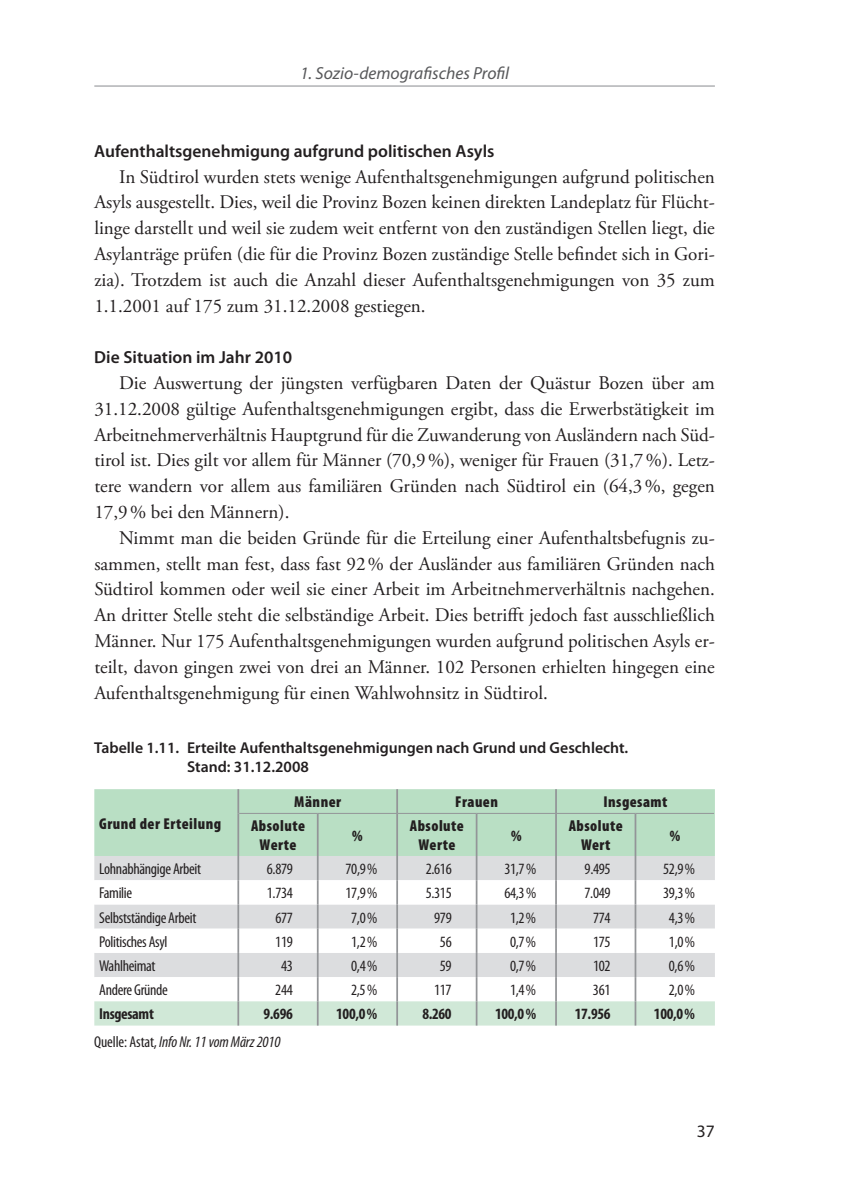
<style>
.page{position:relative;width:844px;height:1191px;background:#fff}
.page>*{position:absolute;margin:0;border:0;box-sizing:border-box;transform-origin:0 0}
.t1{font:19.25px/25.7px "Gqcmjk A Garamond Pro";color:#231f20;text-align:justify}
.t2{font:600 17.5px "Bfqvmc Myriad Pro";color:#231f20}
.t3{font:italic 17.5px "Ddqqcp Myriad Pro";color:#57585a}
.t4{font:17.5px "Cspbvt Myriad Pro";color:#231f20}
.t5{font:condensed 15.75px "Hsxxsc Myriad Pro";letter-spacing:-.02em;color:#231f20}
.t6{font:600 15.75px/18.9px "Bfqvmc Myriad Pro";color:#231f20}
.t7{font:900 condensed 15.75px/18.4px "Skwnlb Myriad Pro";letter-spacing:.03em;color:#231f20;text-align:center}
.t8{font:700 condensed 15.75px "Rvpvpf Myriad Pro";letter-spacing:-.02em;color:#231f20}
.t9{font:italic condensed 15.75px "Qyglhn Myriad Pro";letter-spacing:-.01em;color:#231f20}
.s1{font-family:"Hsxxsc Myriad Pro";font-style:normal}
</style>
<div class="page">
<hr style="left:94px;top:86px;width:620px;height:1px;background:#8a8c8f">
<div style="left:94px;top:789px;width:620px;height:67px;background:#b9dfc4"></div>
<hr style="left:237px;top:789px;width:2px;height:24px;background:#939598">
<hr style="left:396px;top:789px;width:2px;height:24px;background:#939598">
<svg style="left:555px;top:789px;width:1px;height:24px"></svg>
<hr style="left:237px;top:813px;width:2px;height:43px;background:#939598">
<hr style="left:317px;top:813px;width:1px;height:43px;background:#939598">
<hr style="left:396px;top:813px;width:2px;height:43px;background:#939598">
<hr style="left:475px;top:813px;width:2px;height:43px;background:#939598">
<hr style="left:555px;top:813px;width:1px;height:43px;background:#939598">
<hr style="left:634px;top:813px;width:2px;height:43px;background:#939598">
<svg style="left:94px;top:856px;width:620px;height:169px"></svg>
<hr style="left:634px;top:856px;width:2px;height:24px;background:#939598">
<hr style="left:634px;top:880px;width:2px;height:24px;background:#939598">
<hr style="left:634px;top:904px;width:2px;height:24px;background:#939598">
<hr style="left:634px;top:928px;width:2px;height:25px;background:#939598">
<hr style="left:634px;top:953px;width:2px;height:24px;background:#939598">
<hr style="left:634px;top:977px;width:2px;height:24px;background:#939598">
<hr style="left:634px;top:1001px;width:2px;height:24px;background:#939598">
<hr style="left:239px;top:813px;width:78px;height:1px;background:#939598">
<hr style="left:317px;top:813px;width:80px;height:1px;background:#939598">
<hr style="left:397px;top:813px;width:79px;height:1px;background:#939598">
<hr style="left:476px;top:813px;width:80px;height:1px;background:#939598">
<hr style="left:556px;top:813px;width:79px;height:1px;background:#939598">
<hr style="left:635px;top:813px;width:78px;height:1px;background:#939598">
<p class="t3" style="left:300px;top:64px;width:211px">1. Sozio-demografisches Profil</p>
<p class="t2" style="left:94px;top:141px;width:401px">Aufenthaltsgenehmigung aufgrund politischen Asyls</p>
<p class="t1" style="left:94px;top:164px;width:622px;text-indent:25px">In Südtirol wurden stets wenige Aufenthaltsgenehmigungen aufgrund politischen Asyls ausgestellt. Dies, weil die Provinz Bozen keinen direkten Landeplatz für Flücht&shy;linge darstellt und weil sie zudem weit entfernt von den zuständigen Stellen liegt, die Asylanträge prüfen (die für die Provinz Bozen zuständige Stelle befindet sich in Gori&shy;zia). Trotzdem ist auch die Anzahl dieser Aufenthaltsgenehmigungen von 35 zum 1.1.2001 auf 175 zum 31.12.2008 gestiegen.</p>
<p class="t2" style="left:94px;top:348px;width:199px">Die Situation im Jahr 2010</p>
<p class="t1" style="left:94px;top:371px;width:622px;text-indent:25px">Die Auswertung der jüngsten verfügbaren Daten der Quästur Bozen über am 31.12.2008 gültige Aufenthaltsgenehmigungen ergibt, dass die Erwerbstätigkeit im Arbeitnehmerverhältnis Hauptgrund für die Zuwanderung von Ausländern nach Süd&shy;tirol ist. Dies gilt vor allem für Männer (70,9%), weniger für Frauen (31,7%). Letz&shy;tere wandern vor allem aus familiären Gründen nach Südtirol ein (64,3%, gegen 17,9% bei den Männern).</p>
<p class="t1" style="left:94px;top:525px;width:622px;text-indent:25px">Nimmt man die beiden Gründe für die Erteilung einer Aufenthaltsbefugnis zu&shy;sammen, stellt man fest, dass fast 92% der Ausländer aus familiären Gründen nach Südtirol kommen oder weil sie einer Arbeit im Arbeitnehmerverhältnis nachgehen.<br>An dritter Stelle steht die selbständige Arbeit. Dies betrifft jedoch fast ausschließlich Männer. Nur 175 Aufenthaltsgenehmigungen wurden aufgrund politischen Asyls er&shy;teilt, davon gingen zwei von drei an Männer. 102 Personen erhielten hingegen eine Aufenthaltsgenehmigung für einen Wahlwohnsitz in Südtirol.</p>
<p class="t6" style="left:187px;top:739px;width:442px;text-indent:-93px">Tabelle 1.11. Erteilte Aufenthaltsgenehmigungen nach Grund und Geschlecht.<br>Stand: 31.12.2008</p>
<p class="t7" style="left:99px;top:814px;width:123px">Grund der Erteilung</p>
<p class="t7" style="left:294px;top:793px;width:48px">Männer</p>
<p class="t7" style="left:455px;top:793px;width:44px">Frauen</p>
<p class="t7" style="left:603px;top:793px;width:66px">Insgesamt</p>
<p class="t7" style="left:251px;top:817px;width:55px">Absolute<br>Werte</p>
<p class="t7" style="left:352px;top:826px;width:12px">%</p>
<p class="t7" style="left:410px;top:817px;width:55px">Absolute<br>Werte</p>
<p class="t7" style="left:511px;top:826px;width:12px">%</p>
<p class="t7" style="left:568px;top:817px;width:55px">Absolute<br>Wert</p>
<p class="t7" style="left:669px;top:826px;width:12px">%</p>
<p class="t5" style="left:99px;top:860px;width:103px">Lohnabhängige Arbeit</p>
<p class="t5" style="left:267px;top:860px;width:28px">6.879</p>
<p class="t5" style="left:345px;top:860px;width:33px">70,9 %</p>
<p class="t5" style="left:425px;top:860px;width:28px">2.616</p>
<p class="t5" style="left:504px;top:860px;width:33px">31,7 %</p>
<p class="t5" style="left:584px;top:860px;width:28px">9.495</p>
<p class="t5" style="left:663px;top:860px;width:33px">52,9 %</p>
<p class="t5" style="left:99px;top:884px;width:34px">Familie</p>
<p class="t5" style="left:267px;top:884px;width:28px">1.734</p>
<p class="t5" style="left:345px;top:884px;width:33px">17,9 %</p>
<p class="t5" style="left:425px;top:884px;width:28px">5.315</p>
<p class="t5" style="left:504px;top:884px;width:33px">64,3 %</p>
<p class="t5" style="left:584px;top:884px;width:28px">7.049</p>
<p class="t5" style="left:663px;top:884px;width:33px">39,3 %</p>
<p class="t5" style="left:99px;top:908px;width:99px">Selbstständige Arbeit</p>
<p class="t5" style="left:275px;top:908px;width:19px">677</p>
<p class="t5" style="left:351px;top:908px;width:28px">7,0 %</p>
<p class="t5" style="left:434px;top:908px;width:19px">979</p>
<p class="t5" style="left:510px;top:908px;width:28px">1,2 %</p>
<p class="t5" style="left:593px;top:908px;width:19px">774</p>
<p class="t5" style="left:668px;top:908px;width:28px">4,3 %</p>
<p class="t5" style="left:99px;top:933px;width:70px">Politisches Asyl</p>
<p class="t5" style="left:275px;top:933px;width:19px">119</p>
<p class="t5" style="left:351px;top:933px;width:28px">1,2 %</p>
<p class="t5" style="left:440px;top:933px;width:13px">56</p>
<p class="t5" style="left:510px;top:933px;width:28px">0,7 %</p>
<p class="t5" style="left:593px;top:933px;width:19px">175</p>
<p class="t5" style="left:668px;top:933px;width:28px">1,0 %</p>
<p class="t5" style="left:99px;top:957px;width:58px">Wahlheimat</p>
<p class="t5" style="left:281px;top:957px;width:13px">43</p>
<p class="t5" style="left:351px;top:957px;width:28px">0,4 %</p>
<p class="t5" style="left:440px;top:957px;width:13px">59</p>
<p class="t5" style="left:510px;top:957px;width:28px">0,7 %</p>
<p class="t5" style="left:593px;top:957px;width:19px">102</p>
<p class="t5" style="left:668px;top:957px;width:28px">0,6 %</p>
<p class="t5" style="left:99px;top:981px;width:70px">Andere Gründe</p>
<p class="t5" style="left:275px;top:981px;width:19px">244</p>
<p class="t5" style="left:351px;top:981px;width:28px">2,5 %</p>
<p class="t5" style="left:434px;top:981px;width:19px">117</p>
<p class="t5" style="left:510px;top:981px;width:28px">1,4 %</p>
<p class="t5" style="left:593px;top:981px;width:19px">361</p>
<p class="t5" style="left:668px;top:981px;width:28px">2,0 %</p>
<p class="t8" style="left:99px;top:1005px;width:56px">Insgesamt</p>
<p class="t8" style="left:263px;top:1005px;width:31px">9.696</p>
<p class="t8" style="left:336px;top:1005px;width:42px">100,0%</p>
<p class="t8" style="left:422px;top:1005px;width:31px">8.260</p>
<p class="t8" style="left:495px;top:1005px;width:42px">100,0%</p>
<p class="t8" style="left:574px;top:1005px;width:37px">17.956</p>
<p class="t8" style="left:653px;top:1005px;width:42px">100,0%</p>
<p class="t9" style="left:94px;top:1033px;width:188px"><span class="s1">Quelle: Astat,</span> Info Nr. 11 vom März 2010</p>
<p class="t4" style="left:696px;top:1121px;width:19px">37</p>
</div>
